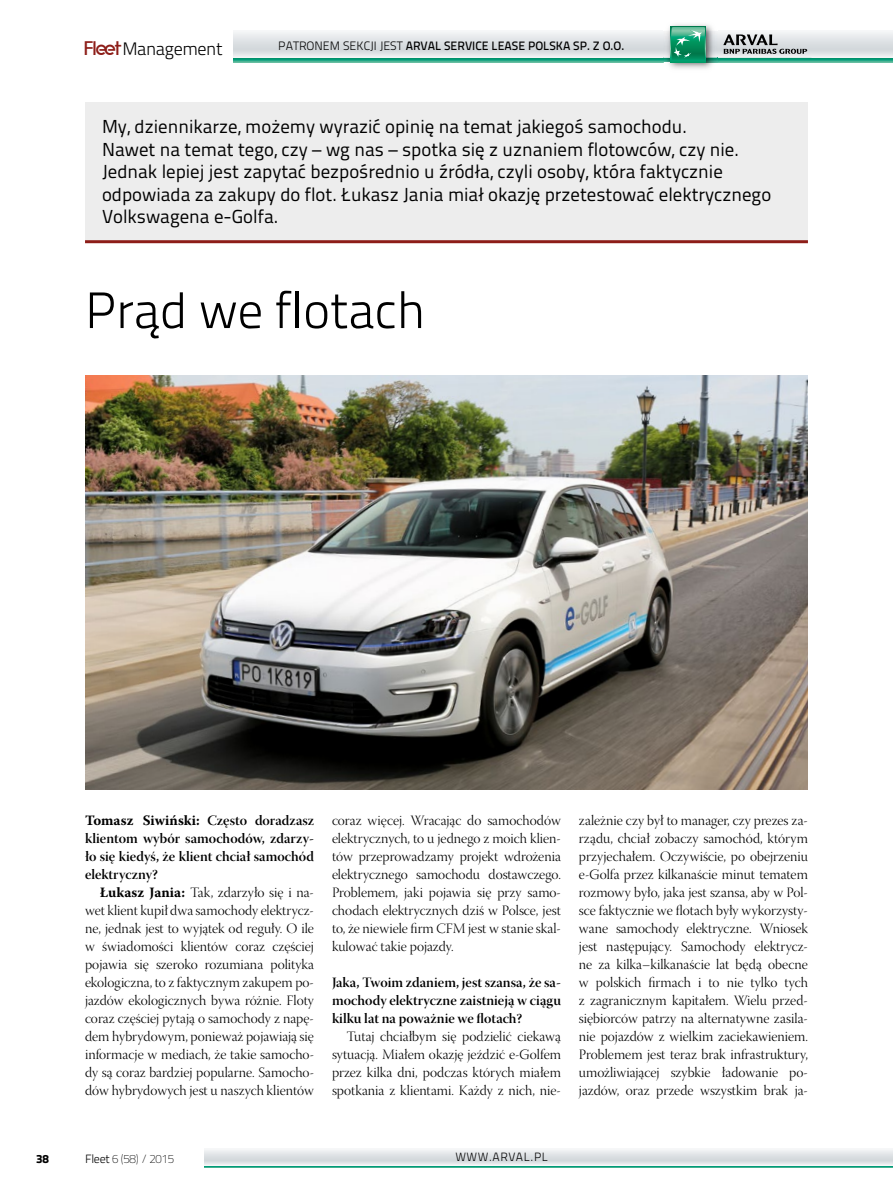
<style>
.page{position:relative;width:893px;height:1191px;background:#fff}
.page>*{position:absolute;margin:0;border:0;box-sizing:border-box;transform-origin:0 0}
.t1{font:51px "Titillium Text 25 L 250 wt";letter-spacing:-.005em;color:#000}
.t2{font:18.75px/22.5px "Titillium Text 25 L 400 wt";color:#000}
.t3{font:18px "Titillium Text 25 L 250 wt";letter-spacing:-.025em;color:#000}
.t4{font:14.25px/18px "Warnock Pro Light Disp";color:#000;text-align:justify}
.t5{font:14.25px/18px "Warnock Pro Semibold Disp";color:#000;text-align:justify}
.t6{font:700 14.25px "Warnock Pro";color:#000}
.t7{font:12.15px "Titillium Text 25 L 600 wt";color:#000}
.t8{font:12px "Titillium Text 25 L 1 wt";letter-spacing:-.025em;color:#000}
.t9{font:12px "Titillium Text 25 L 250 wt";letter-spacing:.045em;color:#000}
.t10{font:12px "Titillium Text 25 L 999 wt";color:#000}
.s1{font-family:"EFN Cyrkiel";color:#8d1d18}
.s2{font-family:"Titillium Text 25 L 250 wt"}
.s3{font-family:"Warnock Pro Semibold Disp";font-weight:400}
.s4{font-family:"Warnock Pro";font-weight:700}
</style>
<div class="page">
<svg style="left:234px;top:58px;width:659px;height:4px;background:#1ba17f"></svg>
<svg style="left:234px;top:31px;width:659px;height:27px"></svg>
<svg style="left:204px;top:1166px;width:689px;height:1px"></svg>
<svg style="left:204px;top:1150px;width:689px;height:15px;background:#dfe3e6"></svg>
<img style="left:669px;top:62px;width:48px;height:7px">
<div style="left:670px;top:26px;width:36px;height:36px;background:#00784c"></div>
<svg style="left:664px;top:27px;width:147px;height:35px"></svg>
<div style="left:85px;top:102px;width:723px;height:138px;background:#ededed"></div>
<hr style="left:85px;top:240px;width:723px;height:3px;background:#8d1d18">
<img style="left:85px;top:375px;width:723px;height:414px">
<p class="t3" style="left:84px;top:36px;width:140px"><span class="s1">Fleet</span>Management</p>
<p class="t7" style="left:278px;top:36px;width:348px"><span class="s2">PATRONEM SEKCJI JEST</span> ARVAL SERVICE LEASE POLSKA SP. Z O.O.</p>
<p class="t2" style="left:102px;top:114px;width:671px">My, dziennikarze, możemy wyrazić opinię na temat jakiegoś samochodu.<br>Nawet na temat tego, czy – wg nas – spotka się z uznaniem flotowców, czy nie.<br>Jednak lepiej jest zapytać bezpośrednio u źródła, czyli osoby, która faktycznie odpowiada za zakupy do flot. Łukasz Jania miał okazję przetestować elektrycznego Volkswagena e-Golfa.</p>
<h1 class="t1" style="left:85px;top:273px;width:342px">Prąd we flotach</h1>
<p class="t10" style="left:36px;top:1149px;width:14px">38</p>
<p class="t6" style="left:85px;top:812px;width:230px">Tomasz Siwiński: <span class="s3">Często doradzasz</span></p>
<p class="t5" style="left:85px;top:829px;width:230px">klientom wybór samochodów, zdarzy&shy;ło się kiedyś, że klient chciał samochód elektryczny?</p>
<p class="t4" style="left:85px;top:885px;width:230px;text-indent:15px"><span class="s4">Łukasz Jania:</span> Tak, zdarzyło się i na&shy;wet klient kupił dwa samochody elektrycz&shy;ne, jednak jest to wyjątek od reguły. O ile w świadomości klientów coraz częściej pojawia się szeroko rozumiana polityka ekologiczna, to z faktycznym zakupem po&shy;jazdów ekologicznych bywa różnie. Floty coraz częściej pytają o samochody z napę&shy;dem hybrydowym, ponieważ pojawiają się informacje w mediach, że takie samocho&shy;dy są coraz bardziej popularne. Samocho&shy;dów hybrydowych jest u naszych klientów</p>
<p class="t4" style="left:332px;top:813px;width:230px">coraz więcej. Wracając do samochodów elektrycznych, to u jednego z moich klien&shy;tów przeprowadzamy projekt wdrożenia elektrycznego samochodu dostawczego.<br>Problemem, jaki pojawia się przy samo&shy;chodach elektrycznych dziś w Polsce, jest to, że niewiele firm CFM jest w stanie skal&shy;kulować takie pojazdy.</p>
<p class="t5" style="left:332px;top:973px;width:230px">Jaka, Twoim zdaniem, jest szansa, że sa&shy;mochody elektryczne zaistnieją w ciągu kilku lat na poważnie we flotach?</p>
<p class="t4" style="left:332px;top:1029px;width:230px;text-indent:15px">Tutaj chciałbym się podzielić ciekawą sytuacją. Miałem okazję jeździć e-Golfem przez kilka dni, podczas których miałem spotkania z klientami. Każdy z nich, nie-</p>
<p class="t4" style="left:579px;top:813px;width:230px">zależnie czy był to manager, czy prezes za&shy;rządu, chciał zobaczy samochód, którym przyjechałem. Oczywiście, po obejrzeniu e-Golfa przez kilkanaście minut tematem rozmowy było, jaka jest szansa, aby w Pol&shy;sce faktycznie we flotach były wykorzysty&shy;wane samochody elektryczne. Wniosek jest następujący. Samochody elektrycz&shy;ne za kilka–kilkanaście lat będą obecne w polskich firmach i to nie tylko tych z zagranicznym kapitałem. Wielu przed&shy;siębiorców patrzy na alternatywne zasila&shy;nie pojazdów z wielkim zaciekawieniem.<br>Problemem jest teraz brak infrastruktury, umożliwiającej szybkie ładowanie po&shy;jazdów, oraz przede wszystkim brak ja-</p>
<p class="t8" style="left:85px;top:1150px;width:91px"><span class="s2">Fleet</span> 6 (58) / 2015</p>
<p class="t9" style="left:455px;top:1148px;width:94px">WWW.ARVAL.PL</p>
</div>
